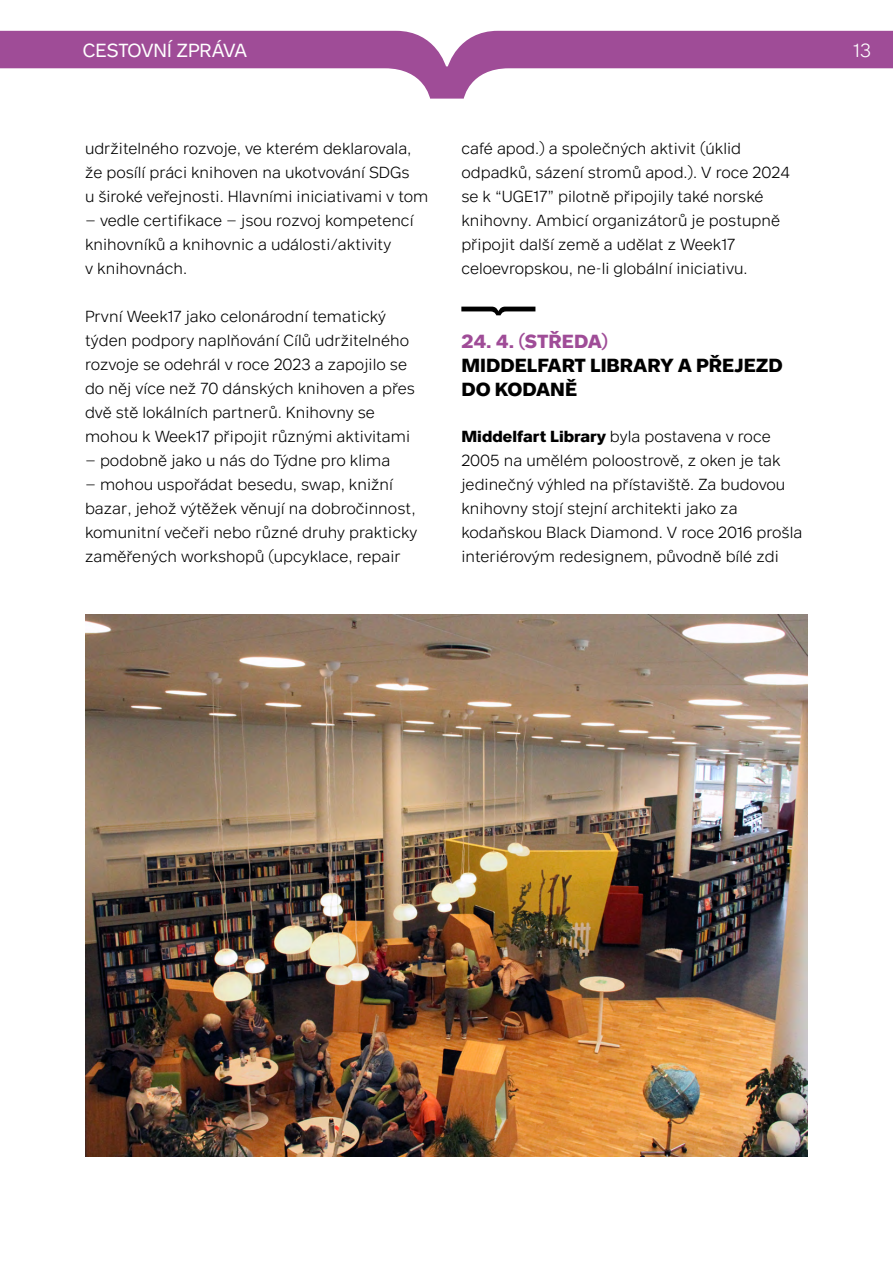
<style>
.page{position:relative;width:893px;height:1263px;background:#fff}
.page>*{position:absolute;margin:0;border:0;box-sizing:border-box;transform-origin:0 0}
.den{font:700 19.5px/24px "Aktion";color:#000}
.t1{font:19.5px "Aktion";color:#fff}
.t2{font:300 19.5px "Aktion";color:#fff}
.text{font:300 16.5px/24px "Aktion";color:#000}
.s1{color:#9f4c97}
.s2{font-weight:700}
</style>
<div class="page">
<svg style="left:461px;top:307px;width:74px;height:8px"></svg>
<img style="left:85px;top:614px;width:723px;height:543px">
<svg style="left:0;top:31px;width:893px;height:68px;fill:#9f4c97"></svg>
<p class="t1" style="left:83px;top:39px;width:166px">CESTOVNÍ ZPRÁVA</p>
<p class="t2" style="left:853px;top:39px;width:19px">13</p>
<p class="text" style="left:85px;top:136px;width:345px">udržitelného rozvoje, ve kterém deklarovala, že posílí práci knihoven na ukotvování SDGs<br>u široké veřejnosti. Hlavními iniciativami v tom</p>
<p class="text" style="left:85px;top:208px;width:330px">– vedle certifikace – jsou rozvoj kompetencí knihovníků a knihovnic a události/aktivity<br>v knihovnách.</p>
<p class="text" style="left:85px;top:304px;width:331px">První Week17 jako celonárodní tematický týden podpory naplňování Cílů udržitelného rozvoje se odehrál v roce 2023 a zapojilo se do něj více než 70 dánských knihoven a přes dvě stě lokálních partnerů. Knihovny se mohou k Week17 připojit různými aktivitami</p>
<p class="text" style="left:85px;top:448px;width:307px">– podobně jako u nás do Týdne pro klima</p>
<p class="text" style="left:85px;top:472px;width:334px">– mohou uspořádat besedu, swap, knižní bazar, jehož výtěžek věnují na dobročinnost, komunitní večeři nebo různé druhy prakticky zaměřených workshopů (upcyklace, repair</p>
<p class="text" style="left:461px;top:136px;width:330px">café apod.) a společných aktivit (úklid odpadků, sázení stromů apod.). V roce 2024 se k “UGE17” pilotně připojily také norské knihovny. Ambicí organizátorů je postupně připojit další země a udělat z Week17 celoevropskou, ne-li globální iniciativu.</p>
<p class="den" style="left:461px;top:329px;width:323px"><span class="s1">24. 4. (STŘEDA)<br></span>MIDDELFART LIBRARY A PŘEJEZD<br>DO KODANĚ</p>
<p class="text" style="left:461px;top:424px;width:343px"><span class="s2">Middelfart Library</span> byla postavena v roce 2005 na umělém poloostrově, z oken je tak jedinečný výhled na přístaviště. Za budovou knihovny stojí stejní architekti jako za kodaňskou Black Diamond. V roce 2016 prošla interiérovým redesignem, původně bílé zdi</p>
</div>
